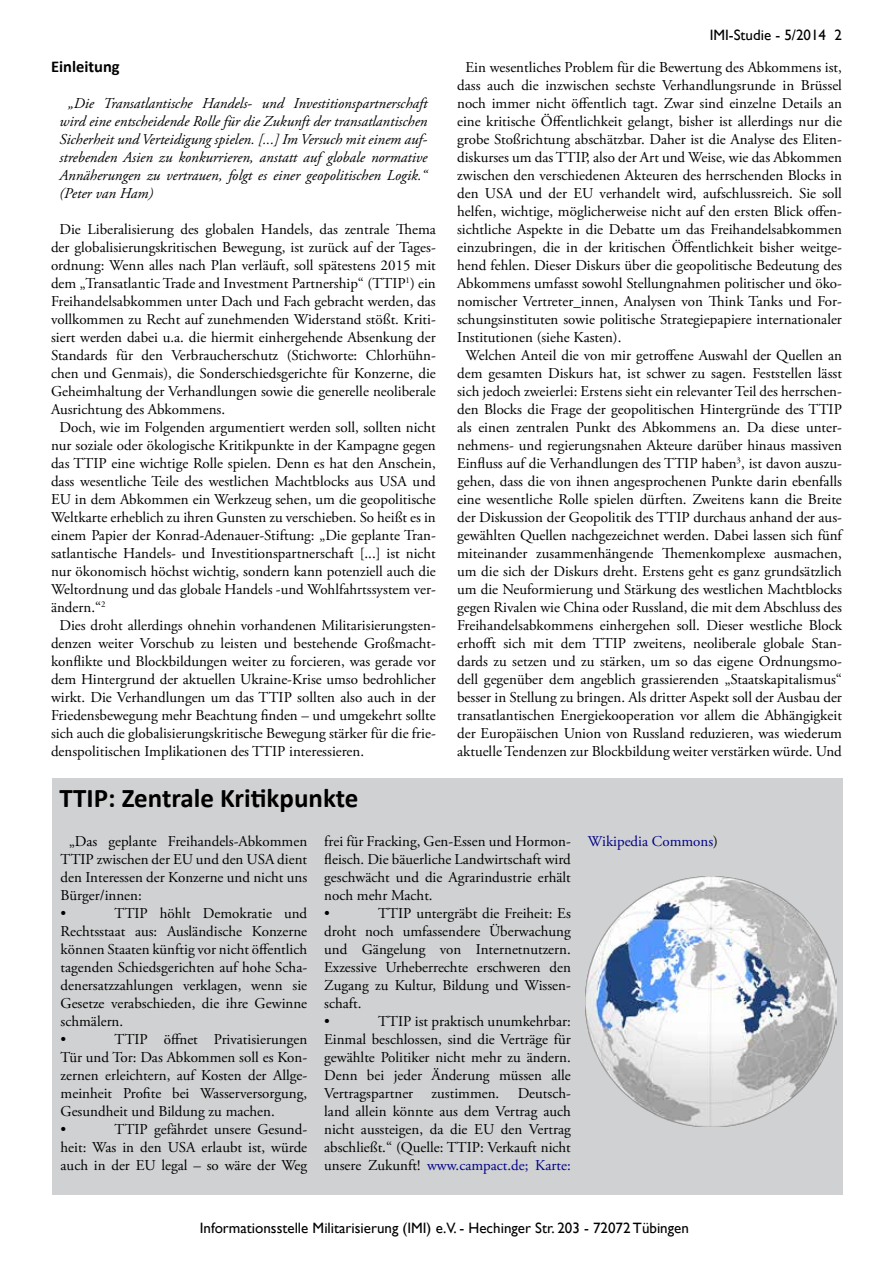
<style>
.page{position:relative;width:893px;height:1263px;background:#fff}
.page>*{position:absolute;margin:0;border:0;box-sizing:border-box;transform-origin:0 0}
.t1{font:700 27px "Calibri";color:#000}
.t2{font:700 16.5px "Calibri";color:#000}
.t3{font:15px/18px "Adobe Garamond Pro";color:#000}
.t4{font:italic 15px/18px "Adobe Garamond Pro";color:#000;text-align:justify}
.t5{font:15px "Gill Sans";color:#000}
.t6{font:15px "Adobe Garamond Pro";color:#000084}
.s1{color:#000084}
.s2{color:#000}
</style>
<div class="page">
<div style="left:52px;top:778px;width:791px;height:417px;background:#d0d1d2"></div>
<img style="left:586px;top:876px;width:251px;height:251px">
<p class="t2" style="left:51px;top:56px;width:70px">Einleitung</p>
<p class="t4" style="left:60px;top:95px;width:369px;text-indent:9px">„Die Transatlantische Handels- und Investitionspartnerschaft wird eine entscheidende Rolle für die Zukunft der transatlantischen Sicherheit und Verteidigung spielen. [...] Im Versuch mit einem auf&shy;strebenden Asien zu konkurrieren, anstatt auf globale normative Annäherungen zu vertrauen, folgt es einer geopolitischen Logik.“ (Peter van Ham)</p>
<p class="t3" style="left:60px;top:221px;width:378px">Die Liberalisierung des globalen Handels, das zentrale Thema</p>
<p class="t3" style="left:51px;top:239px;width:386px">der globalisierungskritischen Bewegung, ist zurück auf der Tages-</p>
<p class="t3" style="left:51px;top:257px;width:386px">ordnung: Wenn alles nach Plan verläuft, soll spätestens 2015 mit</p>
<p class="t3" style="left:51px;top:275px;width:386px">dem „Transatlantic Trade and Investment Partnership“ (TTIP<sup>1</sup>) ein</p>
<p class="t3" style="left:51px;top:293px;width:386px">Freihandelsabkommen unter Dach und Fach gebracht werden, das</p>
<p class="t3" style="left:51px;top:311px;width:386px">vollkommen zu Recht auf zunehmenden Widerstand stößt. Kriti-</p>
<p class="t3" style="left:51px;top:329px;width:386px">siert werden dabei u.a. die hiermit einhergehende Absenkung der</p>
<p class="t3" style="left:51px;top:347px;width:386px">Standards für den Verbraucherschutz (Stichworte: Chlorhühn-</p>
<p class="t3" style="left:51px;top:365px;width:386px">chen und Genmais), die Sonderschiedsgerichte für Konzerne, die</p>
<p class="t3" style="left:51px;top:383px;width:386px">Geheimhaltung der Verhandlungen sowie die generelle neoliberale</p>
<p class="t3" style="left:51px;top:401px;width:176px">Ausrichtung des Abkommens.</p>
<p class="t3" style="left:60px;top:419px;width:378px">Doch, wie im Folgenden argumentiert werden soll, sollten nicht</p>
<p class="t3" style="left:51px;top:437px;width:386px">nur soziale oder ökologische Kritikpunkte in der Kampagne gegen</p>
<p class="t3" style="left:51px;top:455px;width:386px">das TTIP eine wichtige Rolle spielen. Denn es hat den Anschein,</p>
<p class="t3" style="left:51px;top:473px;width:386px">dass wesentliche Teile des westlichen Machtblocks aus USA und</p>
<p class="t3" style="left:51px;top:491px;width:386px">EU in dem Abkommen ein Werkzeug sehen, um die geopolitische</p>
<p class="t3" style="left:51px;top:509px;width:386px">Weltkarte erheblich zu ihren Gunsten zu verschieben. So heißt es in</p>
<p class="t3" style="left:51px;top:527px;width:386px">einem Papier der Konrad-Adenauer-Stiftung: „Die geplante Tran-</p>
<p class="t3" style="left:51px;top:545px;width:386px">satlantische Handels- und Investitionspartnerschaft [...] ist nicht</p>
<p class="t3" style="left:51px;top:563px;width:386px">nur ökonomisch höchst wichtig, sondern kann potenziell auch die</p>
<p class="t3" style="left:51px;top:581px;width:386px">Weltordnung und das globale Handels -und Wohlfahrtssystem ver-</p>
<p class="t3" style="left:51px;top:599px;width:56px">ändern.“<sup>2</sup></p>
<p class="t3" style="left:60px;top:617px;width:378px">Dies droht allerdings ohnehin vorhandenen Militarisierungsten-</p>
<p class="t3" style="left:51px;top:635px;width:386px">denzen weiter Vorschub zu leisten und bestehende Großmacht-</p>
<p class="t3" style="left:51px;top:653px;width:386px">konflikte und Blockbildungen weiter zu forcieren, was gerade vor</p>
<p class="t3" style="left:51px;top:671px;width:386px">dem Hintergrund der aktuellen Ukraine-Krise umso bedrohlicher</p>
<p class="t3" style="left:51px;top:689px;width:386px">wirkt. Die Verhandlungen um das TTIP sollten also auch in der</p>
<p class="t3" style="left:51px;top:707px;width:386px">Friedensbewegung mehr Beachtung finden – und umgekehrt sollte</p>
<p class="t3" style="left:51px;top:725px;width:386px">sich auch die globalisierungskritische Bewegung stärker für die frie-</p>
<p class="t3" style="left:51px;top:743px;width:315px">denspolitischen Implikationen des TTIP interessieren.</p>
<h1 class="t1" style="left:60px;top:781px;width:300px">TTIP: Zentrale Kritikpunkte</h1>
<p class="t5" style="left:710px;top:27px;width:134px">IMI-Studie - 5/2014 2</p>
<p class="t3" style="left:466px;top:59px;width:378px">Ein wesentliches Problem für die Bewertung des Abkommens ist,</p>
<p class="t3" style="left:457px;top:77px;width:386px">dass auch die inzwischen sechste Verhandlungsrunde in Brüssel</p>
<p class="t3" style="left:457px;top:95px;width:386px">noch immer nicht öffentlich tagt. Zwar sind einzelne Details an</p>
<p class="t3" style="left:457px;top:113px;width:386px">eine kritische Öffentlichkeit gelangt, bisher ist allerdings nur die</p>
<p class="t3" style="left:457px;top:131px;width:386px">grobe Stoßrichtung abschätzbar. Daher ist die Analyse des Eliten-</p>
<p class="t3" style="left:457px;top:149px;width:386px">diskurses um das TTIP, also der Art und Weise, wie das Abkommen</p>
<p class="t3" style="left:457px;top:167px;width:386px">zwischen den verschiedenen Akteuren des herrschenden Blocks in</p>
<p class="t3" style="left:457px;top:185px;width:386px">den USA und der EU verhandelt wird, aufschlussreich. Sie soll</p>
<p class="t3" style="left:457px;top:203px;width:386px">helfen, wichtige, möglicherweise nicht auf den ersten Blick offen-</p>
<p class="t3" style="left:457px;top:221px;width:386px">sichtliche Aspekte in die Debatte um das Freihandelsabkommen</p>
<p class="t3" style="left:457px;top:239px;width:386px">einzubringen, die in der kritischen Öffentlichkeit bisher weitge-</p>
<p class="t3" style="left:457px;top:257px;width:386px">hend fehlen. Dieser Diskurs über die geopolitische Bedeutung des</p>
<p class="t3" style="left:457px;top:275px;width:386px">Abkommens umfasst sowohl Stellungnahmen politischer und öko-</p>
<p class="t3" style="left:457px;top:293px;width:386px">nomischer Vertreter_innen, Analysen von Think Tanks und For-</p>
<p class="t3" style="left:457px;top:311px;width:386px">schungsinstituten sowie politische Strategiepapiere internationaler</p>
<p class="t3" style="left:457px;top:329px;width:166px">Institutionen (siehe Kasten).</p>
<p class="t3" style="left:466px;top:347px;width:378px">Welchen Anteil die von mir getroffene Auswahl der Quellen an</p>
<p class="t3" style="left:457px;top:365px;width:386px">dem gesamten Diskurs hat, ist schwer zu sagen. Feststellen lässt</p>
<p class="t3" style="left:457px;top:383px;width:386px">sich jedoch zweierlei: Erstens sieht ein relevanter Teil des herrschen-</p>
<p class="t3" style="left:457px;top:401px;width:386px">den Blocks die Frage der geopolitischen Hintergründe des TTIP</p>
<p class="t3" style="left:457px;top:419px;width:386px">als einen zentralen Punkt des Abkommens an. Da diese unter-</p>
<p class="t3" style="left:457px;top:437px;width:386px">nehmens- und regierungsnahen Akteure darüber hinaus massiven</p>
<p class="t3" style="left:457px;top:455px;width:386px">Einfluss auf die Verhandlungen des TTIP haben<sup>3</sup>, ist davon auszu-</p>
<p class="t3" style="left:457px;top:473px;width:386px">gehen, dass die von ihnen angesprochenen Punkte darin ebenfalls</p>
<p class="t3" style="left:457px;top:491px;width:386px">eine wesentliche Rolle spielen dürften. Zweitens kann die Breite</p>
<p class="t3" style="left:457px;top:509px;width:386px">der Diskussion der Geopolitik des TTIP durchaus anhand der aus-</p>
<p class="t3" style="left:457px;top:527px;width:386px">gewählten Quellen nachgezeichnet werden. Dabei lassen sich fünf</p>
<p class="t3" style="left:457px;top:545px;width:386px">miteinander zusammenhängende Themenkomplexe ausmachen,</p>
<p class="t3" style="left:457px;top:563px;width:386px">um die sich der Diskurs dreht. Erstens geht es ganz grundsätzlich</p>
<p class="t3" style="left:457px;top:581px;width:386px">um die Neuformierung und Stärkung des westlichen Machtblocks</p>
<p class="t3" style="left:457px;top:599px;width:386px">gegen Rivalen wie China oder Russland, die mit dem Abschluss des</p>
<p class="t3" style="left:457px;top:617px;width:386px">Freihandelsabkommens einhergehen soll. Dieser westliche Block</p>
<p class="t3" style="left:457px;top:635px;width:386px">erhofft sich mit dem TTIP zweitens, neoliberale globale Stan-</p>
<p class="t3" style="left:457px;top:653px;width:386px">dards zu setzen und zu stärken, um so das eigene Ordnungsmo-</p>
<p class="t3" style="left:457px;top:671px;width:386px">dell gegenüber dem angeblich grassierenden „Staatskapitalismus“</p>
<p class="t3" style="left:457px;top:689px;width:386px">besser in Stellung zu bringen. Als dritter Aspekt soll der Ausbau der</p>
<p class="t3" style="left:457px;top:707px;width:386px">transatlantischen Energiekooperation vor allem die Abhängigkeit</p>
<p class="t3" style="left:457px;top:725px;width:386px">der Europäischen Union von Russland reduzieren, was wiederum</p>
<p class="t3" style="left:457px;top:743px;width:386px">aktuelle Tendenzen zur Blockbildung weiter verstärken würde. Und</p>
<p class="t3" style="left:61px;top:833px;width:248px;text-indent:9px">„Das geplante Freihandels-Abkommen<br>TTIP zwischen der EU und den USA dient den Interessen der Konzerne und nicht uns<br>Bürger/innen:<br>•</p>
<p class="t3" style="left:61px;top:905px;width:248px;text-indent:54px">TTIP höhlt Demokratie und<br>Rechtsstaat aus: Ausländische Konzerne können Staaten künftig vor nicht öffentlich tagenden Schiedsgerichten auf hohe Scha&shy;denersatzzahlungen verklagen, wenn sie<br>Gesetze verabschieden, die ihre Gewinne schmälern.<br>•</p>
<p class="t3" style="left:61px;top:1031px;width:248px;text-indent:54px">TTIP öffnet Privatisierungen<br>Tür und Tor: Das Abkommen soll es Kon&shy;zernen erleichtern, auf Kosten der Allge&shy;meinheit Profite bei Wasserversorgung,<br>Gesundheit und Bildung zu machen.<br>•</p>
<p class="t3" style="left:61px;top:1121px;width:248px;text-align:justify;text-indent:54px">TTIP gefährdet unsere Gesund&shy;heit: Was in den USA erlaubt ist, würde auch in der EU legal – so wäre der Weg</p>
<p class="t3" style="left:324px;top:833px;width:248px">frei für Fracking, Gen-Essen und Hormon&shy;fleisch. Die bäuerliche Landwirtschaft wird geschwächt und die Agrarindustrie erhält noch mehr Macht.<br>•</p>
<p class="t3" style="left:324px;top:905px;width:248px;text-indent:54px">TTIP untergräbt die Freiheit: Es droht noch umfassendere Überwachung und Gängelung von Internetnutzern.<br>Exzessive Urheberrechte erschweren den<br>Zugang zu Kultur, Bildung und Wissen&shy;schaft.<br>•</p>
<p class="t3" style="left:324px;top:1013px;width:248px;text-align:justify;text-indent:54px">TTIP ist praktisch unumkehrbar:<br>Einmal beschlossen, sind die Verträge für gewählte Politiker nicht mehr zu ändern.<br>Denn bei jeder Änderung müssen alle Vertragspartner zustimmen. Deutsch&shy;land allein könnte aus dem Vertrag auch nicht aussteigen, da die EU den Vertrag abschließt.“ (Quelle: TTIP: Verkauft nicht unsere Zukunft! <span class="s1">www.campact.de; Karte:</span></p>
<p class="t6" style="left:588px;top:832px;width:132px">Wikipedia Commons<span class="s2">)</span></p>
<p class="t5" style="left:200px;top:1219px;width:490px">Informationsstelle Militarisierung (IMI) e.V. - Hechinger Str. 203 - 72072 Tübingen</p>
</div>
